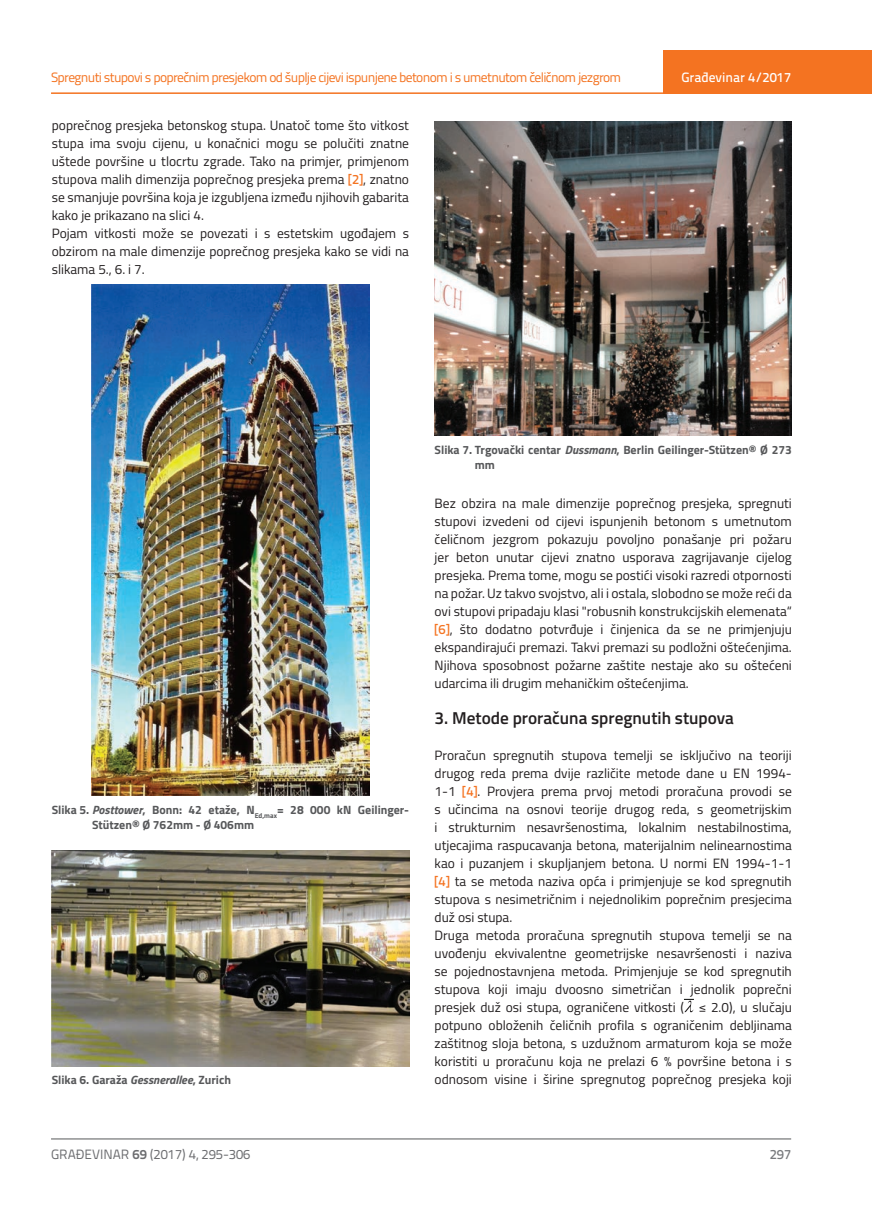
<style>
.page{position:relative;width:872px;height:1212px;background:#fff}
.page>*{position:absolute;margin:0;border:0;box-sizing:border-box;transform-origin:0 0}
.t1{font:600 17.25px "Titillium";color:#231f20}
.t2{font:13.5px/18px "Titillium";color:#231f20}
.t3{font:13.5px "Titillium Text 22 L";letter-spacing:-.05em;color:#f47321}
.t4{font:13.5px "Titillium Text 22 L";color:#6c6d70}
.t5{font:500 13.5px "Titillium Text 22 L";color:#fff}
.t6{font:500 13.5px "Titillium Text 22 L";color:#787a7d}
.t7{font:700 12px/15px "Titillium";color:#57585a}
.s1{font-family:"Titillium Text 22 L";font-weight:500;color:#f47321}
.s2{font-style:italic}
.s3{font-weight:700}
</style>
<div class="page">
<hr style="left:51px;top:92px;width:821px;height:2px;background:#f47321">
<div style="left:663px;top:50px;width:209px;height:44px;background:#f47321"></div>
<hr style="left:51px;top:1139px;width:740px;height:1px;background:#57585a">
<svg style="left:684px;top:999px;width:9px;height:13px"></svg>
<img style="left:91px;top:284px;width:279px;height:512px">
<img style="left:52px;top:850px;width:357px;height:216px">
<img style="left:434px;top:121px;width:358px;height:315px">
<p class="t3" style="left:51px;top:68px;width:572px">Spregnuti stupovi s poprečnim presjekom od šuplje cijevi ispunjene betonom i s umetnutom čeličnom jezgrom</p>
<p class="t2" style="left:52px;top:115px;width:359px">poprečnog presjeka betonskog stupa. Unatoč tome što vitkost stupa ima svoju cijenu, u konačnici mogu se polučiti znatne uštede površine u tlocrtu zgrade. Tako na primjer, primjenom stupova malih dimenzija poprečnog presjeka prema <span class="s1">[2]</span>, znatno se smanjuje površina koja je izgubljena između njihovih gabarita kako je prikazano na slici 4.<br>Pojam vitkosti može se povezati i s estetskim ugođajem s obzirom na male dimenzije poprečnog presjeka kako se vidi na slikama 5., 6. i 7.</p>
<p class="t5" style="left:681px;top:67px;width:111px">Građevinar 4/2017</p>
<p class="t7" style="left:92px;top:802px;width:318px;text-indent:-40px">Slika 5. <span class="s2">Posttower</span>, Bonn: 42 etaže, N<sub>Ed,max</sub>= 28 000 kN Geilinger-<br>Stützen® Ø 762mm - Ø 406mm</p>
<p class="t7" style="left:52px;top:1072px;width:181px">Slika 6. Garaža <span class="s2">Gessnerallee</span>, Zurich</p>
<p class="t7" style="left:475px;top:441px;width:318px;text-indent:-40px">Slika 7. Trgovački centar <span class="s2">Dussmann</span>, Berlin Geilinger-Stützen® Ø 273 mm</p>
<p class="t2" style="left:434px;top:493px;width:359px;text-align:justify">Bez obzira na male dimenzije poprečnog presjeka, spregnuti stupovi izvedeni od cijevi ispunjenih betonom s umetnutom čeličnom jezgrom pokazuju povoljno ponašanje pri požaru jer beton unutar cijevi znatno usporava zagrijavanje cijelog presjeka. Prema tome, mogu se postići visoki razredi otpornosti na požar. Uz takvo svojstvo, ali i ostala, slobodno se može reći da ovi stupovi pripadaju klasi "robusnih konstrukcijskih elemenata“ <span class="s1">[6]</span>, što dodatno potvrđuje i činjenica da se ne primjenjuju ekspandirajući premazi. Takvi premazi su podložni oštećenjima.<br>Njihova sposobnost požarne zaštite nestaje ako su oštećeni udarcima ili drugim mehaničkim oštećenjima.</p>
<p class="t1" style="left:434px;top:705px;width:301px">3. Metode proračuna spregnutih stupova</p>
<p class="t2" style="left:434px;top:746px;width:359px">Proračun spregnutih stupova temelji se isključivo na teoriji drugog reda prema dvije različite metode dane u EN 1994- 1-1 <span class="s1">[4]</span>. Provjera prema prvoj metodi proračuna provodi se s učincima na osnovi teorije drugog reda, s geometrijskim i strukturnim nesavršenostima, lokalnim nestabilnostima, utjecajima raspucavanja betona, materijalnim nelinearnostima kao i puzanjem i skupljanjem betona. U normi EN 1994-1-1 <span class="s1">[4]</span> ta se metoda naziva opća i primjenjuje se kod spregnutih stupova s nesimetričnim i nejednolikim poprečnim presjecima duž osi stupa.<br>Druga metoda proračuna spregnutih stupova temelji se na uvođenju ekvivalentne geometrijske nesavršenosti i naziva se pojednostavnjena metoda. Primjenjuje se kod spregnutih stupova koji imaju dvoosno simetričan i jednolik poprečni presjek duž osi stupa, ograničene vitkosti ( ≤ 2.0), u slučaju potpuno obloženih čeličnih profila s ograničenim debljinama zaštitnog sloja betona, s uzdužnom armaturom koja se može koristiti u proračunu koja ne prelazi 6 % površine betona i s odnosom visine i širine spregnutog poprečnog presjeka koji</p>
<p class="t4" style="left:51px;top:1144px;width:201px">GRAĐEVINAR <span class="s3">69</span> (2017) 4, 295-306</p>
<p class="t6" style="left:769px;top:1144px;width:23px">297</p>
</div>
